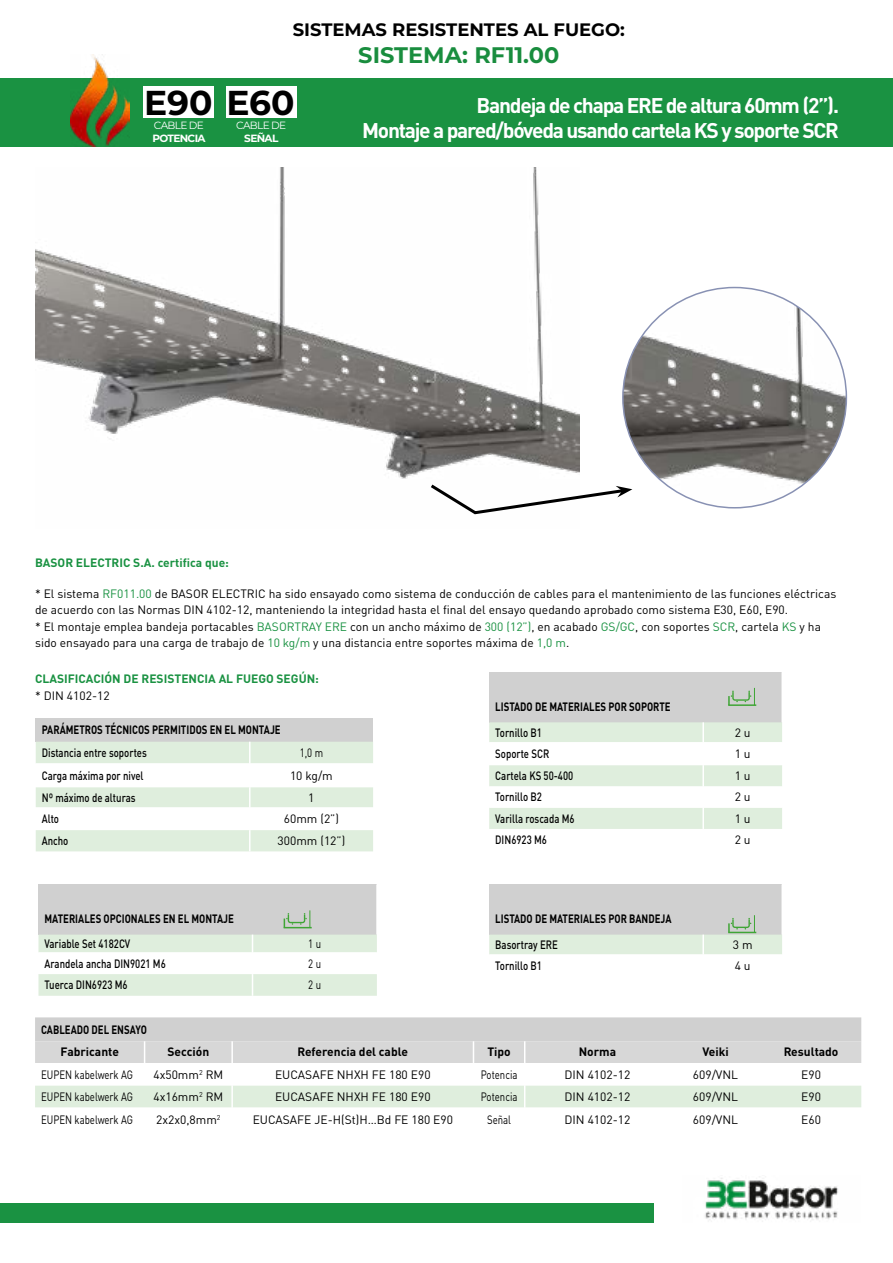
<style>
.page{position:relative;width:893px;height:1263px;background:#fff}
.page>*{position:absolute;margin:0;border:0;box-sizing:border-box;transform-origin:0 0}
.t1{font:700 34.5px "Montserrat";color:#000}
.t2{font:700 22.5px "Montserrat";color:#198d3e}
.t3{font:700 21px/25.2px "DIN Pro";letter-spacing:-.06em;color:#fff;text-align:right}
.t4{font:700 18px "Montserrat";color:#000}
.t5{font:12px/16.5px "DIN Pro";color:#000}
.t6{font:500 12px "DIN Pro";color:#000;scale:.8 1}
.t7{font:700 12px/22.8px "DIN Pro";color:#000;scale:.8 1}
.t8{font:12px "DIN Pro";color:#000;scale:.8 1}
.t9{font:700 12px "DIN Pro";color:#1a9242}
.t10{font:700 12px "DIN Pro";color:#000}
.t11{font:10.5px "Montserrat";letter-spacing:-.06em;color:#fff}
.t12{font:700 10.5px "Montserrat";letter-spacing:-.06em;color:#fff}
.s1{color:#1a9242}
</style>
<div class="page">
<img style="left:705px;top:1176px;width:133px;height:46px">
<div style="left:0;top:1202px;width:654px;height:20px;background:#1a9242"></div>
<div style="left:0;top:79px;width:893px;height:68px;background:#1a9242"></div>
<div style="left:36px;top:718px;width:337px;height:24px;background:#d0d0d0"></div>
<svg style="left:36px;top:742px;width:337px;height:109px"></svg>
<hr style="left:249px;top:742px;width:2px;height:21px;background:#fff">
<hr style="left:249px;top:763px;width:2px;height:24px;background:#fff">
<hr style="left:249px;top:787px;width:2px;height:20px;background:#fff">
<hr style="left:249px;top:807px;width:2px;height:23px;background:#fff">
<hr style="left:249px;top:830px;width:2px;height:21px;background:#fff">
<div style="left:489px;top:672px;width:293px;height:50px;background:#d0d0d0"></div>
<svg style="left:489px;top:722px;width:293px;height:107px"></svg>
<hr style="left:702px;top:722px;width:2px;height:20px;background:#fff">
<hr style="left:702px;top:742px;width:2px;height:23px;background:#fff">
<hr style="left:702px;top:765px;width:2px;height:21px;background:#fff">
<hr style="left:702px;top:786px;width:2px;height:22px;background:#fff">
<hr style="left:702px;top:808px;width:2px;height:21px;background:#fff">
<hr style="left:781px;top:672px;width:2px;height:50px;background:#fff">
<hr style="left:728px;top:704px;width:28px;height:2px;background:#3fa535">
<svg style="left:728px;top:688px;width:27px;height:17px"></svg>
<img style="left:35px;top:167px;width:544px;height:312px">
<img style="left:623px;top:287px;width:223px;height:221px">
<svg style="left:431px;top:482px;width:201px;height:33px"></svg>
<div style="left:489px;top:884px;width:293px;height:50px;background:#d0d0d0"></div>
<hr style="left:781px;top:884px;width:2px;height:50px;background:#fff">
<svg style="left:489px;top:915px;width:293px;height:39px"></svg>
<svg style="left:35px;top:1017px;width:826px;height:91px"></svg>
<div style="left:38px;top:884px;width:339px;height:50px;background:#d0d0d0"></div>
<svg style="left:38px;top:934px;width:339px;height:62px"></svg>
<hr style="left:376px;top:884px;width:1px;height:50px;background:#fff">
<svg style="left:284px;top:910px;width:28px;height:18px"></svg>
<img style="left:70px;top:54px;width:59px;height:93px">
<div style="left:226px;top:86px;width:71px;height:32px;background:#fff"></div>
<div style="left:144px;top:86px;width:70px;height:32px;background:#fff"></div>
<h3 class="t4" style="left:293px;top:17px;width:334px">SISTEMAS RESISTENTES AL FUEGO:</h3>
<h2 class="t2" style="left:358px;top:39px;width:203px">SISTEMA: RF11.00</h2>
<h3 class="t3" style="left:362px;top:90px;width:478px">Bandeja de chapa ERE de altura 60mm (2”).<br>Montaje a pared/bóveda usando cartela KS y soporte SCR</h3>
<h1 class="t1" style="left:144px;top:78px;width:152px">E90 E60</h1>
<p class="t12" style="left:152px;top:130px;width:55px">POTENCIA</p>
<p class="t11" style="left:154px;top:118px;width:52px">CABLE DE</p>
<p class="t11" style="left:236px;top:118px;width:52px">CABLE DE</p>
<p class="t12" style="left:244px;top:130px;width:36px">SEÑAL</p>
<p class="t9" style="left:35px;top:552px;width:195px">BASOR ELECTRIC S.A. certifica que:</p>
<p class="t5" style="left:35px;top:584px;width:803px">* El sistema <span class="s1">RF011.00</span> de BASOR ELECTRIC ha sido ensayado como sistema de conducción de cables para el mantenimiento de las funciones eléctricas de acuerdo con las Normas DIN 4102-12, manteniendo la integridad hasta el final del ensayo quedando aprobado como sistema E30, E60, E90.<br>* El montaje emplea bandeja portacables <span class="s1">BASORTRAY ERE</span> con un ancho máximo de <span class="s1">300 (12”)</span>, en acabado <span class="s1">GS/GC</span>, con soportes <span class="s1">SCR</span>, cartela <span class="s1">KS</span> y ha sido ensayado para una carga de trabajo de <span class="s1">10 kg/m</span> y una distancia entre soportes máxima de <span class="s1">1,0 m</span>.</p>
<p class="t9" style="left:35px;top:669px;width:285px">CLASIFICACIÓN DE RESISTENCIA AL FUEGO SEGÚN:</p>
<p class="t5" style="left:35px;top:686px;width:76px">* DIN 4102-12</p>
<p class="t7" style="left:42px;top:717px;width:300px">PARÁMETROS TÉCNICOS PERMITIDOS EN EL MONTAJE</p>
<p class="t6" style="left:42px;top:743px;width:133px">Distancia entre soportes</p>
<p class="t8" style="left:300px;top:743px;width:31px">1,0 m</p>
<p class="t6" style="left:42px;top:765px;width:129px">Carga máxima por nivel</p>
<p class="t5" style="left:290px;top:766px;width:44px">10 kg/m</p>
<p class="t6" style="left:42px;top:787px;width:119px">Nº máximo de alturas</p>
<p class="t5" style="left:308px;top:788px;width:8px">1</p>
<p class="t6" style="left:42px;top:809px;width:23px">Alto</p>
<p class="t5" style="left:284px;top:809px;width:57px">60mm (2”)</p>
<p class="t6" style="left:42px;top:831px;width:35px">Ancho</p>
<p class="t5" style="left:278px;top:831px;width:69px">300mm (12”)</p>
<p class="t7" style="left:495px;top:694px;width:221px">LISTADO DE MATERIALES POR SOPORTE</p>
<p class="t6" style="left:495px;top:722px;width:60px">Tornillo B1</p>
<p class="t5" style="left:735px;top:723px;width:17px">2 u</p>
<p class="t6" style="left:495px;top:744px;width:69px">Soporte SCR</p>
<p class="t5" style="left:735px;top:744px;width:17px">1 u</p>
<p class="t6" style="left:495px;top:766px;width:99px">Cartela KS 50-400</p>
<p class="t5" style="left:735px;top:766px;width:17px">1 u</p>
<p class="t6" style="left:495px;top:787px;width:60px">Tornillo B2</p>
<p class="t5" style="left:735px;top:787px;width:17px">2 u</p>
<p class="t6" style="left:495px;top:808px;width:101px">Varilla roscada M6</p>
<p class="t5" style="left:735px;top:809px;width:17px">1 u</p>
<p class="t6" style="left:495px;top:830px;width:66px">DIN6923 M6</p>
<p class="t5" style="left:735px;top:830px;width:17px">2 u</p>
<p class="t7" style="left:44px;top:906px;width:238px">MATERIALES OPCIONALES EN EL MONTAJE</p>
<p class="t6" style="left:44px;top:934px;width:109px">Variable Set 4182CV</p>
<p class="t8" style="left:308px;top:934px;width:17px">1 u</p>
<p class="t6" style="left:44px;top:953px;width:153px">Arandela ancha DIN9021 M6</p>
<p class="t8" style="left:308px;top:954px;width:17px">2 u</p>
<p class="t6" style="left:44px;top:975px;width:105px">Tuerca DIN6923 M6</p>
<p class="t8" style="left:308px;top:975px;width:17px">2 u</p>
<p class="t7" style="left:495px;top:906px;width:222px">LISTADO DE MATERIALES POR BANDEJA</p>
<p class="t6" style="left:495px;top:935px;width:80px">Basortray ERE</p>
<p class="t5" style="left:733px;top:935px;width:21px">3 m</p>
<p class="t6" style="left:495px;top:956px;width:60px">Tornillo B1</p>
<p class="t5" style="left:735px;top:956px;width:17px">4 u</p>
<p class="t7" style="left:61px;top:1016px;width:110px;text-indent:-20px">CABLEADO DEL ENSAYO<br>Fabricante</p>
<p class="t10" style="left:168px;top:1042px;width:43px">Sección</p>
<p class="t10" style="left:298px;top:1042px;width:112px">Referencia del cable</p>
<p class="t10" style="left:487px;top:1042px;width:25px">Tipo</p>
<p class="t10" style="left:579px;top:1042px;width:39px">Norma</p>
<p class="t10" style="left:702px;top:1042px;width:28px">Veiki</p>
<p class="t10" style="left:784px;top:1042px;width:56px">Resultado</p>
<p class="t8" style="left:41px;top:1065px;width:117px">EUPEN kabelwerk AG</p>
<p class="t5" style="left:153px;top:1065px;width:71px">4x50mm<sup>2</sup> RM</p>
<p class="t5" style="left:275px;top:1065px;width:157px">EUCASAFE NHXH FE 180 E90</p>
<p class="t8" style="left:481px;top:1065px;width:48px">Potencia</p>
<p class="t5" style="left:564px;top:1065px;width:67px">DIN 4102-12</p>
<p class="t5" style="left:693px;top:1065px;width:47px">609/VNL</p>
<p class="t5" style="left:801px;top:1065px;width:21px">E90</p>
<p class="t8" style="left:41px;top:1087px;width:117px">EUPEN kabelwerk AG</p>
<p class="t5" style="left:153px;top:1087px;width:71px">4x16mm<sup>2</sup> RM</p>
<p class="t5" style="left:275px;top:1087px;width:157px">EUCASAFE NHXH FE 180 E90</p>
<p class="t8" style="left:481px;top:1087px;width:48px">Potencia</p>
<p class="t5" style="left:564px;top:1087px;width:67px">DIN 4102-12</p>
<p class="t5" style="left:693px;top:1087px;width:47px">609/VNL</p>
<p class="t5" style="left:801px;top:1087px;width:21px">E90</p>
<p class="t8" style="left:41px;top:1110px;width:117px">EUPEN kabelwerk AG</p>
<p class="t5" style="left:156px;top:1110px;width:66px">2x2x0,8mm<sup>2</sup></p>
<p class="t5" style="left:253px;top:1110px;width:202px">EUCASAFE JE-H(St)H…Bd FE 180 E90</p>
<p class="t8" style="left:487px;top:1110px;width:31px">Señal</p>
<p class="t5" style="left:564px;top:1110px;width:67px">DIN 4102-12</p>
<p class="t5" style="left:693px;top:1110px;width:47px">609/VNL</p>
<p class="t5" style="left:801px;top:1110px;width:21px">E60</p>
</div>
